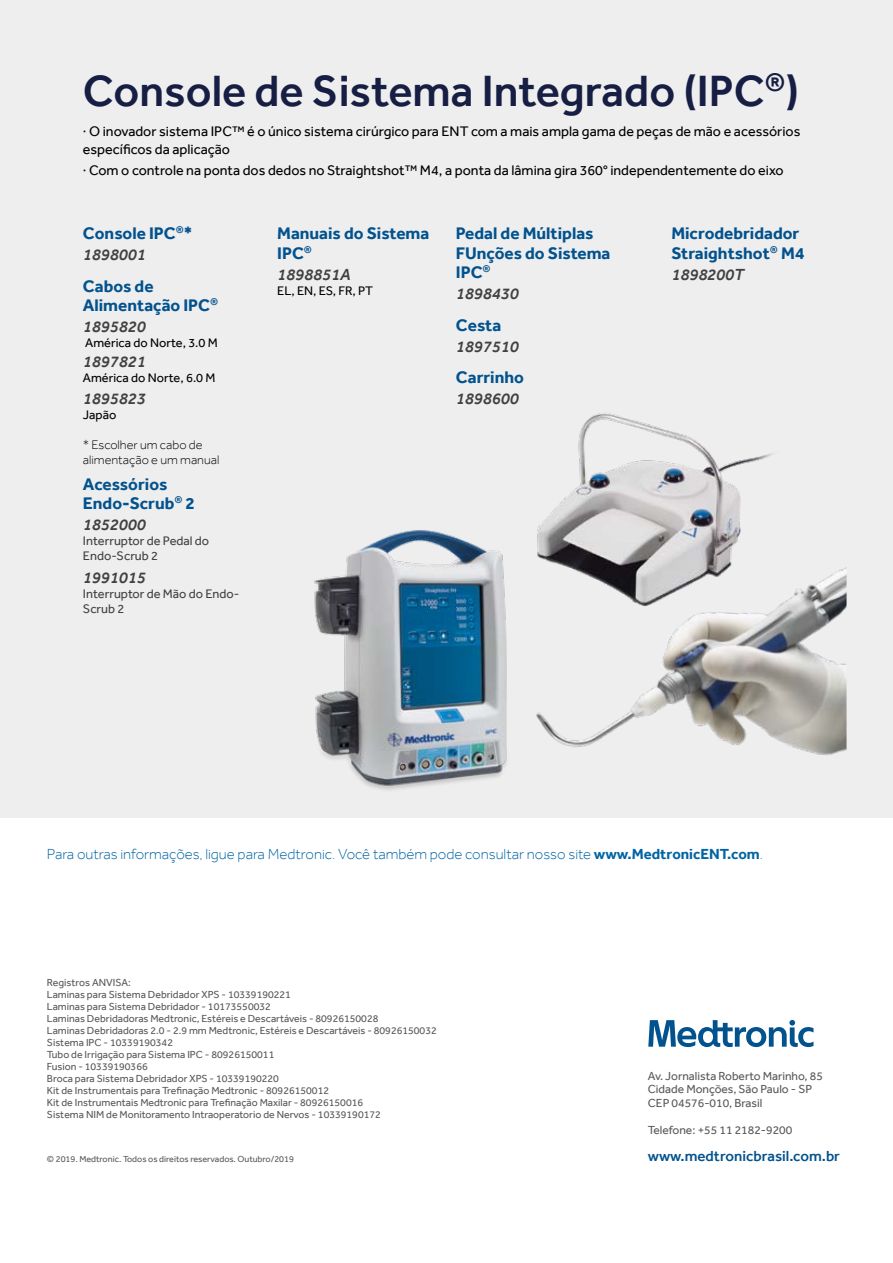
<style>
.page{position:relative;width:893px;height:1263px;background:#fff}
.page>*{position:absolute;margin:0;border:0;box-sizing:border-box;transform-origin:0 0}
.t1{font:500 45px "Effra";color:#171e43}
.t2{font:700 17.25px/19.5px "Effra";color:#02528e}
.t3{font:italic 500 16.5px "Effra";color:#414042}
.t4{font:300 15px "Effra";color:#0065a4}
.t5{font:500 15px "Effra";color:#02528e}
.t6{font:14.25px/18px "Effra";color:#000}
.t7{font:12.75px/15px "Effra";color:#414042}
.t8{font:12.75px "Effra";color:#000}
.t9{font:300 12.75px/15px "Effra";color:#000}
.t10{font:12px/13.5px "Effra";color:#58595b}
.t11{font:10.5px/12px "Effra";color:#58595b}
.t12{font:9px "Effra";color:#58595b}
.s1{font-weight:700}
</style>
<div class="page">
<svg style="left:648px;top:1020px;width:165px;height:27px"></svg>
<div style="left:0;top:0;width:893px;height:818px;background:#eeeeef"></div>
<img style="left:314px;top:530px;width:182px;height:260px">
<img style="left:578px;top:413px;width:194px;height:54px">
<img style="left:494px;top:467px;width:352px;height:310px">
<h1 class="t1" style="left:83px;top:65px;width:718px">Console de Sistema Integrado (IPC<sup>®</sup>)</h1>
<h3 class="t6" style="left:83px;top:122px;width:719px">· O inovador sistema IPC™ é o único sistema cirúrgico para ENT com a mais ampla gama de peças de mão e acessórios específicos da aplicação</h3>
<h3 class="t6" style="left:83px;top:161px;width:702px">· Com o controle na ponta dos dedos no Straightshot™ M4, a ponta da lâmina gira 360° independentemente do eixo</h3>
<h2 class="t2" style="left:83px;top:223px;width:111px">Console IPC<sup>®</sup>*</h2>
<h3 class="t3" style="left:83px;top:245px;width:64px">1898001</h3>
<h2 class="t2" style="left:83px;top:276px;width:137px">Cabos de<br>Alimentação IPC<sup>®</sup></h2>
<h3 class="t3" style="left:83px;top:317px;width:64px">1895820</h3>
<p class="t8" style="left:85px;top:335px;width:134px">América do Norte, 3.0 M</p>
<h3 class="t3" style="left:83px;top:351px;width:64px">1897821</h3>
<p class="t8" style="left:83px;top:370px;width:134px">América do Norte, 6.0 M</p>
<h3 class="t3" style="left:83px;top:389px;width:64px">1895823</h3>
<p class="t8" style="left:83px;top:407px;width:35px">Japão</p>
<p class="t9" style="left:83px;top:437px;width:138px">* Escolher um cabo de alimentação e um manual</p>
<h2 class="t2" style="left:83px;top:474px;width:114px">Acessórios<br>Endo-Scrub<sup>®</sup> 2</h2>
<h3 class="t3" style="left:83px;top:515px;width:64px">1852000</h3>
<p class="t7" style="left:83px;top:533px;width:128px">Interruptor de Pedal do<br>Endo-Scrub 2</p>
<h3 class="t3" style="left:83px;top:567px;width:64px">1991015</h3>
<p class="t7" style="left:83px;top:586px;width:158px">Interruptor de Mão do Endo-<br>Scrub 2</p>
<h2 class="t2" style="left:277px;top:223px;width:154px">Manuais do Sistema<br>IPC<sup>®</sup></h2>
<h3 class="t3" style="left:277px;top:264px;width:75px">1898851A</h3>
<p class="t8" style="left:277px;top:283px;width:97px">EL, EN, ES, FR, PT</p>
<h2 class="t2" style="left:456px;top:223px;width:156px">Pedal de Múltiplas<br>FUnções do Sistema<br>IPC<sup>®</sup></h2>
<h3 class="t3" style="left:456px;top:284px;width:64px">1898430</h3>
<h2 class="t2" style="left:456px;top:315px;width:47px">Cesta</h2>
<h3 class="t3" style="left:456px;top:336px;width:64px">1897510</h3>
<h2 class="t2" style="left:456px;top:367px;width:70px">Carrinho</h2>
<h3 class="t3" style="left:456px;top:389px;width:64px">1898600</h3>
<h2 class="t2" style="left:671px;top:223px;width:135px">Microdebridador<br>Straightshot<sup>®</sup> M4</h2>
<h3 class="t3" style="left:671px;top:264px;width:74px">1898200T</h3>
<h3 class="t4" style="left:47px;top:845px;width:718px">Para outras informações, ligue para Medtronic. Você também pode consultar nosso site <span class="s1">www.MedtronicENT.com</span>.</h3>
<p class="t11" style="left:47px;top:976px;width:391px">Registros ANVISA:<br>Laminas para Sistema Debridador XPS - 10339190221<br>Laminas para Sistema Debridador - 10173550032<br>Laminas Debridadoras Medtronic, Estéreis e Descartáveis - 80926150028<br>Laminas Debridadoras 2.0 - 2.9 mm Medtronic, Estéreis e Descartáveis - 80926150032<br>Sistema IPC - 10339190342<br>Tubo de Irrigação para Sistema IPC - 80926150011<br>Fusion - 10339190366<br>Broca para Sistema Debridador XPS - 10339190220<br>Kit de Instrumentais para Trefinação Medtronic - 80926150012<br>Kit de Instrumentais Medtronic para Trefinação Maxilar - 80926150016<br>Sistema NIM de Monitoramento Intraoperatorio de Nervos - 10339190172</p>
<p class="t12" style="left:47px;top:1154px;width:249px">© 2019. Medtronic. Todos os direitos reservados. Outubro/2019</p>
<p class="t10" style="left:648px;top:1069px;width:177px">Av. Jornalista Roberto Marinho, 85<br>Cidade Monções, São Paulo - SP<br>CEP 04576-010, Brasil</p>
<p class="t10" style="left:648px;top:1123px;width:146px">Telefone: +55 11 2182-9200</p>
<h3 class="t5" style="left:648px;top:1147px;width:194px">www.medtronicbrasil.com.br</h3>
</div>
